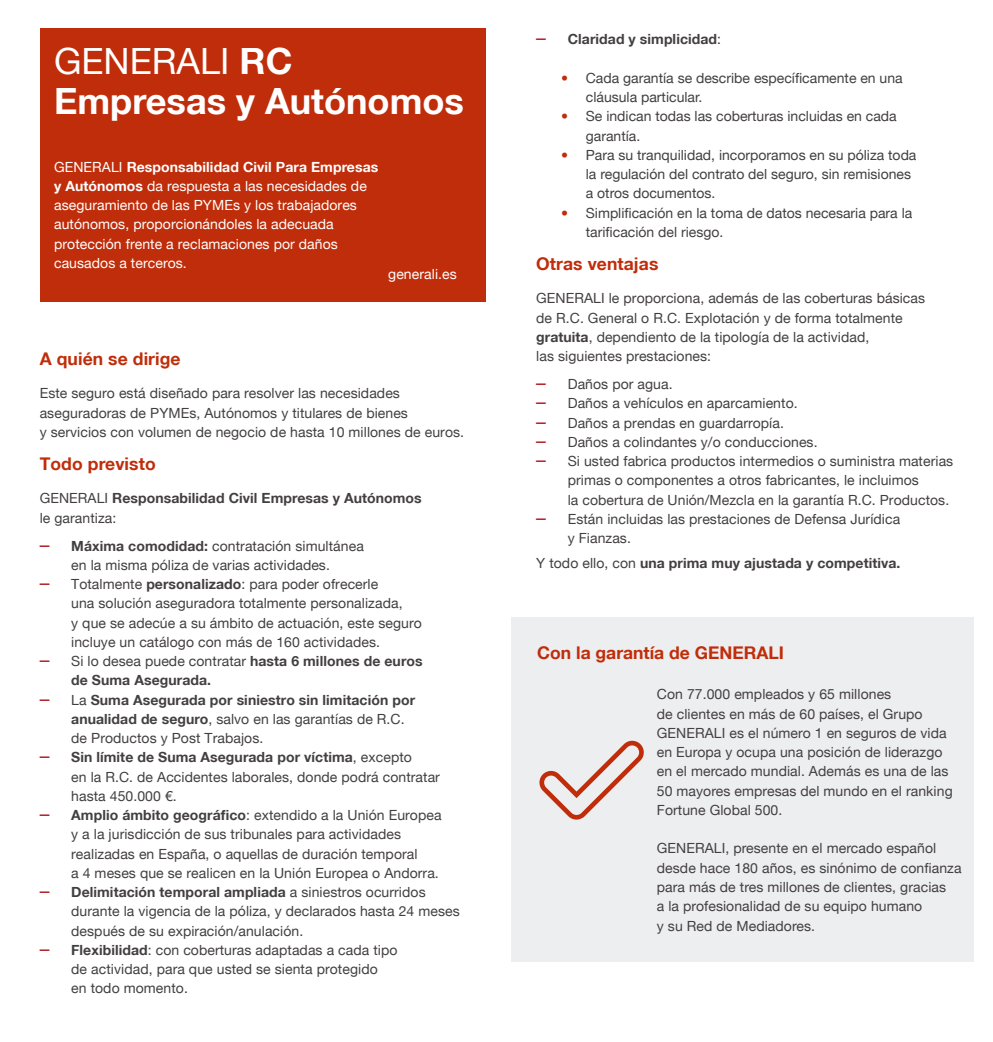
<style>
.page{position:relative;width:993px;height:1042px;background:#fff}
.page>*{position:absolute;margin:0;border:0;box-sizing:border-box;transform-origin:0 0}
.t1{font:700 36.23px/40.2px "Helvetica Neue LT";color:#fff}
.t2{font:700 17.5px "Helvetica Neue LT";letter-spacing:.005em;color:#c02d0a}
.t3{font:14px/19.2px "Helvetica Neue LT";letter-spacing:.005em;color:#433f40}
.t4{font:700 14px/19.2px "Helvetica Neue LT";letter-spacing:.005em;color:#433f40}
.t5{font:14px/19.2px "Helvetica Neue LT";letter-spacing:.005em;color:#fff}
.s1{font-weight:400}
.s2{font-weight:700}
.s3{font-family:"Helvetica";font-size:17.5px;color:#ad0e16}
.s4{font-family:"Helvetica";font-weight:400;font-size:17.5px;color:#ad0e16}
.s5{color:#c02d0a}
</style>
<div class="page">
<div style="left:40px;top:28px;width:445px;height:273px;background:#c02d0a"></div>
<div style="left:511px;top:617px;width:462px;height:344px;background:#edeef0"></div>
<svg style="left:539px;top:741px;width:104px;height:78px"></svg>
<h1 class="t1" style="left:54px;top:40px;width:411px"><span class="s1">GENERALI</span> RC<br>Empresas y Autónomos</h1>
<p class="t5" style="left:54px;top:157px;width:325px">GENERALI <span class="s2">Responsabilidad Civil Para Empresas y Autónomos</span> da respuesta a las necesidades de aseguramiento de las PYMEs y los trabajadores autónomos, proporcionándoles la adecuada protección frente a reclamaciones por daños causados a terceros.</p>
<p class="t5" style="left:388px;top:264px;width:70px">generali.es</p>
<p class="t2" style="left:40px;top:348px;width:142px">A quién se dirige</p>
<p class="t3" style="left:40px;top:383px;width:426px">Este seguro está diseñado para resolver las necesidades aseguradoras de PYMEs, Autónomos y titulares de bienes<br>y servicios con volumen de negocio de hasta 10 millones de euros.</p>
<p class="t2" style="left:40px;top:453px;width:117px">Todo previsto</p>
<p class="t4" style="left:40px;top:488px;width:383px"><span class="s1">GENERALI</span> Responsabilidad Civil Empresas y Autónomos <span class="s1">le garantiza:</span></p>
<p class="t3" style="left:40px;top:536px;width:325px;text-align:center"><span class="s3">–</span> <span class="s2">Máxima comodidad:</span> contratación simultánea en la misma póliza de varias actividades.</p>
<p class="t3" style="left:71px;top:574px;width:352px;text-indent:-32px"><span class="s3">–</span> Totalmente <span class="s2">personalizado</span>: para poder ofrecerle<br>una solución aseguradora totalmente personalizada,<br>y que se adecúe a su ámbito de actuación, este seguro incluye un catálogo con más de 160 actividades.</p>
<p class="t4" style="left:71px;top:651px;width:353px;text-indent:-31px"><span class="s4">–</span> <span class="s1">Si lo desea puede contratar</span> hasta 6 millones de euros de Suma Asegurada.</p>
<p class="t4" style="left:71px;top:690px;width:345px;text-indent:-32px"><span class="s4">–</span> <span class="s1">La</span> Suma Asegurada por siniestro sin limitación por anualidad de seguro<span class="s1">, salvo en las garantías de R.C. de Productos y Post Trabajos.</span></p>
<p class="t3" style="left:71px;top:747px;width:370px;text-indent:-32px"><span class="s3">–</span> <span class="s2">Sin límite de Suma Asegurada por víctima</span>, excepto<br>en la R.C. de Accidentes laborales, donde podrá contratar hasta 450.000 €.</p>
<p class="t3" style="left:71px;top:805px;width:372px;text-indent:-32px"><span class="s3">–</span> <span class="s2">Amplio ámbito geográfico</span>: extendido a la Unión Europea y a la jurisdicción de sus tribunales para actividades realizadas en España, o aquellas de duración temporal<br>a 4 meses que se realicen en la Unión Europea o Andorra.</p>
<p class="t3" style="left:71px;top:882px;width:390px;text-indent:-32px"><span class="s3">–</span> <span class="s2">Delimitación temporal ampliada</span> a siniestros ocurridos durante la vigencia de la póliza, y declarados hasta 24 meses después de su expiración/anulación.</p>
<p class="t3" style="left:71px;top:940px;width:328px;text-indent:-32px"><span class="s3">–</span> <span class="s2">Flexibilidad</span>: con coberturas adaptadas a cada tipo de actividad, para que usted se sienta protegido<br>en todo momento.</p>
<p class="t4" style="left:536px;top:29px;width:186px"><span class="s4">–</span> Claridad y simplicidad<span class="s1">:</span></p>
<p class="t3" style="left:585px;top:68px;width:318px;text-indent:-25px"><span class="s5">•</span> Cada garantía se describe específicamente en una cláusula particular.</p>
<p class="t3" style="left:585px;top:107px;width:312px;text-indent:-25px"><span class="s5">•</span> Se indican todas las coberturas incluidas en cada garantía.</p>
<p class="t3" style="left:585px;top:145px;width:332px;text-indent:-25px"><span class="s5">•</span> Para su tranquilidad, incorporamos en su póliza toda la regulación del contrato del seguro, sin remisiones a otros documentos.</p>
<p class="t3" style="left:585px;top:203px;width:328px;text-indent:-25px"><span class="s5">•</span> Simplificación en la toma de datos necesaria para la tarificación del riesgo.</p>
<p class="t2" style="left:536px;top:253px;width:124px">Otras ventajas</p>
<p class="t3" style="left:536px;top:289px;width:390px">GENERALI le proporciona, además de las coberturas básicas de R.C. General o R.C. Explotación y de forma totalmente <span class="s2">gratuita</span>, dependiento de la tipología de la actividad,<br>las siguientes prestaciones:</p>
<p class="t3" style="left:536px;top:374px;width:138px"><span class="s3">–</span> Daños por agua.</p>
<p class="t3" style="left:536px;top:394px;width:263px"><span class="s3">–</span> Daños a vehículos en aparcamiento.</p>
<p class="t3" style="left:536px;top:413px;width:249px"><span class="s3">–</span> Daños a prendas en guardarropía.</p>
<p class="t3" style="left:536px;top:432px;width:283px"><span class="s3">–</span> Daños a colindantes y/o conducciones.</p>
<p class="t3" style="left:567px;top:451px;width:387px;text-indent:-32px"><span class="s3">–</span> Si usted fabrica productos intermedios o suministra materias primas o componentes a otros fabricantes, le incluimos<br>la cobertura de Unión/Mezcla en la garantía R.C. Productos.</p>
<p class="t3" style="left:567px;top:509px;width:334px;text-indent:-32px"><span class="s3">–</span> Están incluidas las prestaciones de Defensa Jurídica y Fianzas.</p>
<p class="t4" style="left:536px;top:553px;width:365px"><span class="s1">Y todo ello, con</span> una prima muy ajustada y competitiva.</p>
<p class="t2" style="left:537px;top:642px;width:248px">Con la garantía de GENERALI</p>
<p class="t3" style="left:656px;top:684px;width:297px">Con 77.000 empleados y 65 millones<br>de clientes en más de 60 países, el Grupo GENERALI es el número 1 en seguros de vida en Europa y ocupa una posición de liderazgo en el mercado mundial. Además es una de las 50 mayores empresas del mundo en el ranking Fortune Global 500.</p>
<p class="t3" style="left:656px;top:838px;width:306px">GENERALI, presente en el mercado español desde hace 180 años, es sinónimo de confianza para más de tres millones de clientes, gracias<br>a la profesionalidad de su equipo humano<br>y su Red de Mediadores.</p>
</div>
